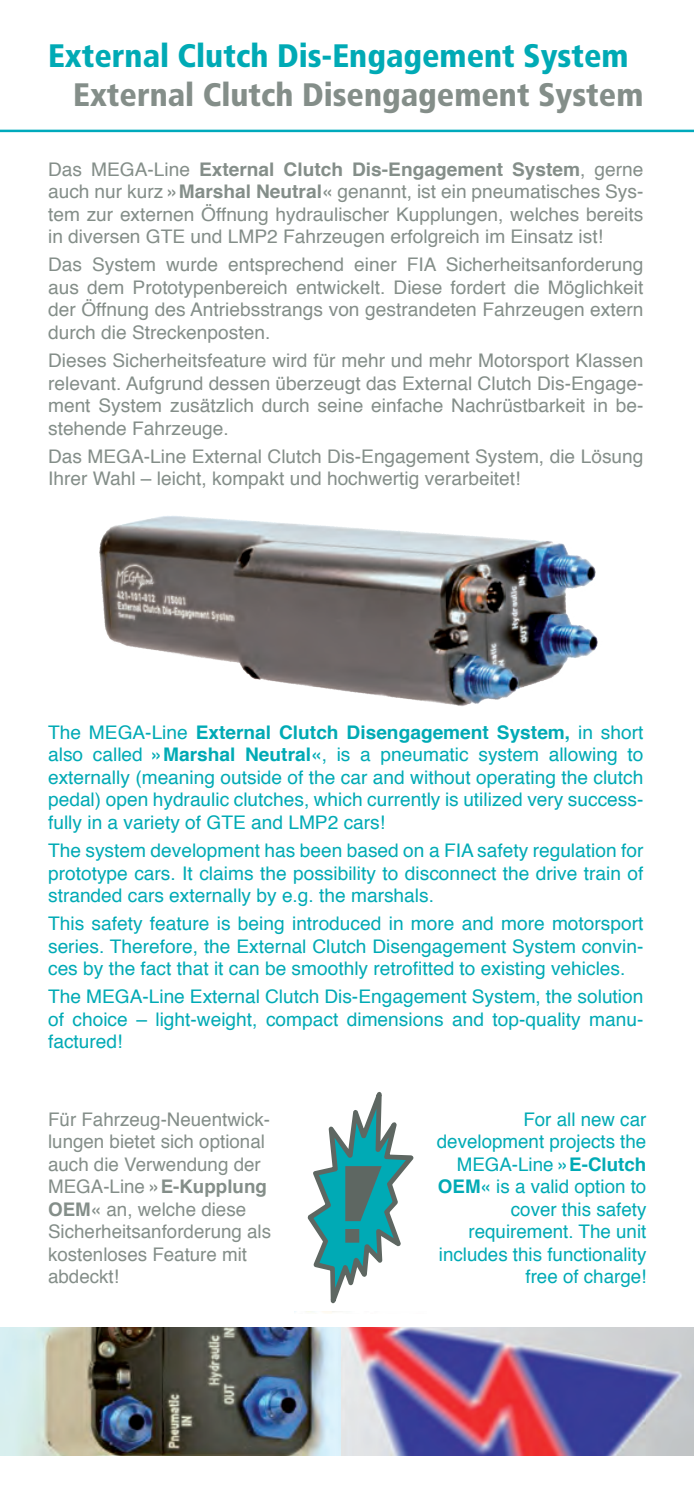
<style>
.page{position:relative;width:694px;height:1488px;background:#fff}
.page>*{position:absolute;margin:0;border:0;box-sizing:border-box;transform-origin:0 0}
.t1{font:900 condensed 32.5px "Frutiger";color:#00aab5}
.t2{font:900 condensed 32.5px "Frutiger";color:#848e89}
.t3{font:18.75px/22.5px "Helvetica";color:#848e89;text-align:justify}
.t4{font:18.75px/22.5px "Helvetica";color:#00aab5;text-align:justify}
.s1{font-weight:700}
</style>
<div class="page">
<img style="left:0;top:1327px;width:341px;height:128px">
<img style="left:341px;top:1327px;width:353px;height:128px">
<hr style="left:0;top:130px;width:694px;height:2px;background:#00aabc">
<img style="left:99px;top:516px;width:499px;height:190px">
<svg style="left:307px;top:1091px;width:107px;height:212px"></svg>
<h1 class="t1" style="left:48px;top:36px;width:582px">External Clutch Dis-Engagement System</h1>
<h1 class="t2" style="left:73px;top:75px;width:572px">External Clutch Disengagement System</h1>
<p class="t3" style="left:48px;top:158px;width:597px">Das MEGA-Line <span class="s1">External Clutch Dis-Engagement System</span>, gerne auch nur kurz <span class="s1">»Marshal Neutral«</span> genannt, ist ein pneumatisches Sys&shy;tem zur externen Öffnung hydraulischer Kupplungen, welches bereits in diversen GTE und LMP2 Fahrzeugen erfolgreich im Einsatz ist!</p>
<p class="t3" style="left:48px;top:254px;width:597px">Das System wurde entsprechend einer FIA Sicherheitsanforderung aus dem Prototypenbereich entwickelt. Diese fordert die Möglichkeit der Öffnung des Antriebsstrangs von gestrandeten Fahrzeugen extern durch die Streckenposten.</p>
<p class="t3" style="left:48px;top:350px;width:597px">Dieses Sicherheitsfeature wird für mehr und mehr Motorsport Klassen relevant. Aufgrund dessen überzeugt das External Clutch Dis-Engage&shy;ment System zusätzlich durch seine einfache Nachrüstbarkeit in be&shy;stehende Fahrzeuge.</p>
<p class="t3" style="left:48px;top:445px;width:597px">Das MEGA-Line External Clutch Dis-Engagement System, die Lösung<br>Ihrer Wahl – leicht, kompakt und hochwertig verarbeitet!</p>
<p class="t4" style="left:48px;top:721px;width:597px">The MEGA-Line <span class="s1">External Clutch Disengagement System,</span> in short also called <span class="s1">»Marshal Neutral«</span>, is a pneumatic system allowing to externally (meaning outside of the car and without operating the clutch pedal) open hydraulic clutches, which currently is utilized very success&shy;fully in a variety of GTE and LMP2 cars!</p>
<p class="t4" style="left:48px;top:839px;width:597px">The system development has been based on a FIA safety regulation for prototype cars. It claims the possibility to disconnect the drive train of stranded cars externally by e.g. the marshals.</p>
<p class="t4" style="left:48px;top:913px;width:597px">This safety feature is being introduced in more and more motorsport series. Therefore, the External Clutch Disengagement System convin&shy;ces by the fact that it can be smoothly retrofitted to existing vehicles.</p>
<p class="t4" style="left:48px;top:986px;width:597px">The MEGA-Line External Clutch Dis-Engagement System, the solution of choice – light-weight, compact dimensions and top-quality manu&shy;factured!</p>
<p class="t3" style="left:48px;top:1108px;width:225px;text-align:left">Für Fahrzeug-Neuentwick&shy;lungen bietet sich optional auch die Verwendung der<br>MEGA-Line <span class="s1">»E-Kupplung<br>OEM«</span> an, welche diese<br>Sicherheitsanforderung als kostenloses Feature mit abdeckt!</p>
<p class="t4" style="left:437px;top:1108px;width:211px;text-align:right">For all new car development projects the<br>MEGA-Line <span class="s1">»E-Clutch<br>OEM«</span> is a valid option to cover this safety requirement. The unit includes this functionality free of charge!</p>
</div>
